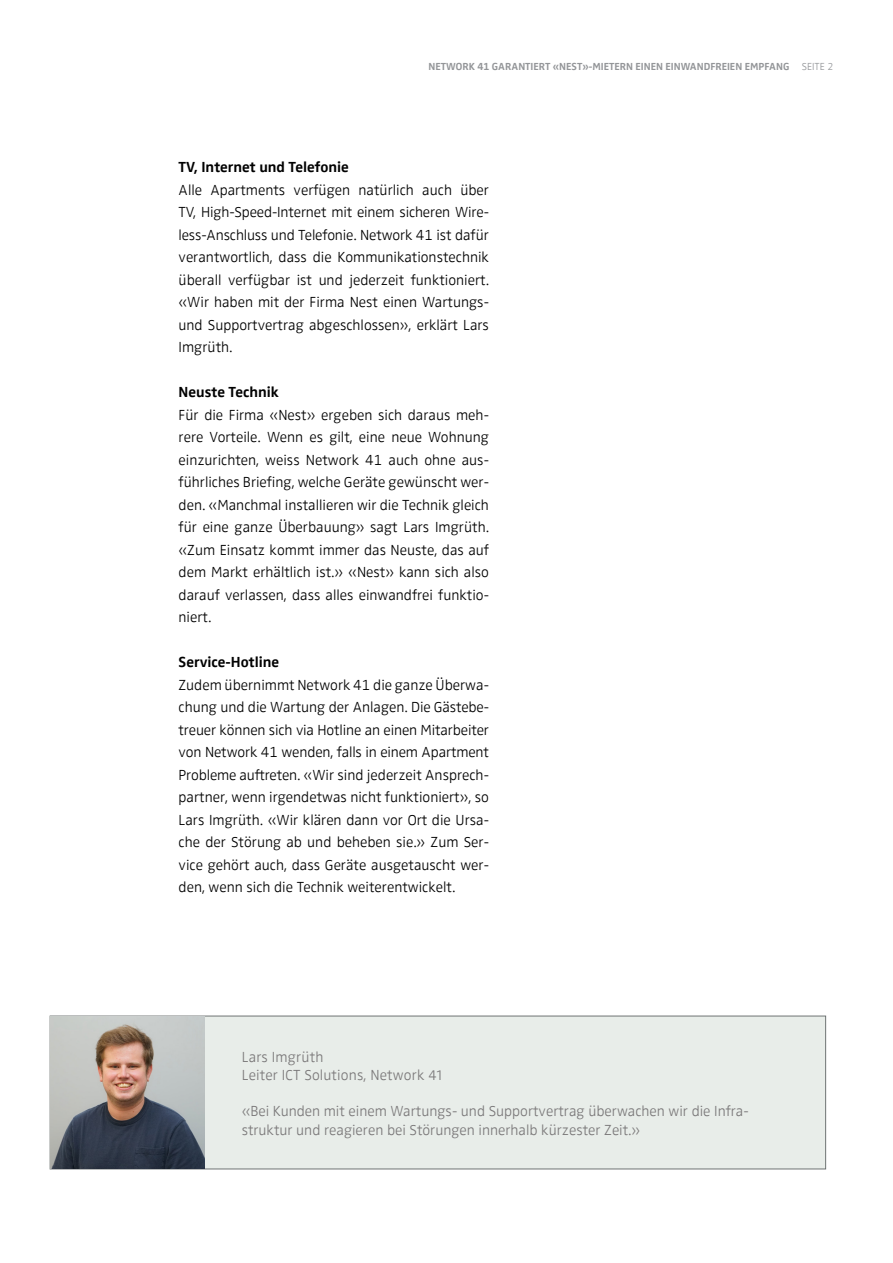
<style>
.page{position:relative;width:893px;height:1263px;background:#fff}
.page>*{position:absolute;margin:0;border:0;box-sizing:border-box;transform-origin:0 0}
.Fliesstext{font:300 15px/22.5px "Zwo";color:#000;text-align:justify}
.Info_Schrift{font:15px/18px "Zwo Light LF";color:#7a7879}
.Fliesstext-2{font:700 15px "Zwo";color:#000}
.Info_Schrift-2{font:700 10.5px "Zwo";color:#939598}
.s1{font-weight:300}
</style>
<div class="page">
<div style="left:50px;top:1016px;width:776px;height:153px;background:#e8ede9"></div>
<div style="left:50px;top:1016px;width:776px;height:153px;border:1px solid #6f7473"></div>
<img style="left:50px;top:1016px;width:154px;height:153px">
<p class="Info_Schrift-2" style="left:429px;top:60px;width:406px">NETWORK 41 GARANTIERT «NEST»-MIETERN EINEN EINWANDFREIEN EMPFANG <span class="s1">SEITE 2</span></p>
<p class="Fliesstext-2" style="left:179px;top:158px;width:172px">TV, Internet und Telefonie</p>
<p class="Fliesstext" style="left:179px;top:178px;width:312px">Alle Apartments verfügen natürlich auch über TV, High-Speed-Internet mit einem sicheren Wire&shy;less-Anschluss und Telefonie. Network 41 ist dafür verantwortlich, dass die Kommunikationstechnik überall verfügbar ist und jederzeit funktioniert. «Wir haben mit der Firma Nest einen Wartungs&shy;und Supportvertrag abgeschlossen», erklärt Lars Imgrüth.</p>
<p class="Fliesstext-2" style="left:179px;top:383px;width:102px">Neuste Technik</p>
<p class="Fliesstext" style="left:179px;top:403px;width:312px">Für die Firma «Nest» ergeben sich daraus meh&shy;rere Vorteile. Wenn es gilt, eine neue Wohnung einzurichten, weiss Network 41 auch ohne aus&shy;führliches Briefing, welche Geräte gewünscht wer&shy;den. «Manchmal installieren wir die Technik gleich für eine ganze Überbauung» sagt Lars Imgrüth. «Zum Einsatz kommt immer das Neuste, das auf dem Markt erhältlich ist.» «Nest» kann sich also darauf verlassen, dass alles einwandfrei funktio&shy;niert.</p>
<p class="Fliesstext-2" style="left:179px;top:653px;width:102px">Service-Hotline</p>
<p class="Fliesstext" style="left:179px;top:673px;width:312px">Zudem übernimmt Network 41 die ganze Überwa&shy;chung und die Wartung der Anlagen. Die Gästebe&shy;treuer können sich via Hotline an einen Mitarbeiter von Network 41 wenden, falls in einem Apartment Probleme auftreten. «Wir sind jederzeit Ansprech&shy;partner, wenn irgendetwas nicht funktioniert», so Lars Imgrüth. «Wir klären dann vor Ort die Ursa&shy;che der Störung ab und beheben sie.» Zum Ser&shy;vice gehört auch, dass Geräte ausgetauscht wer&shy;den, wenn sich die Technik weiterentwickelt.</p>
<p class="Info_Schrift" style="left:242px;top:1048px;width:83px">Lars Imgrüth</p>
<p class="Info_Schrift" style="left:242px;top:1066px;width:202px">Leiter ICT Solutions, Network 41</p>
<p class="Info_Schrift" style="left:242px;top:1102px;width:509px">«Bei Kunden mit einem Wartungs- und Supportvertrag überwachen wir die Infra&shy;struktur und reagieren bei Störungen innerhalb kürzester Zeit.»</p>
</div>
